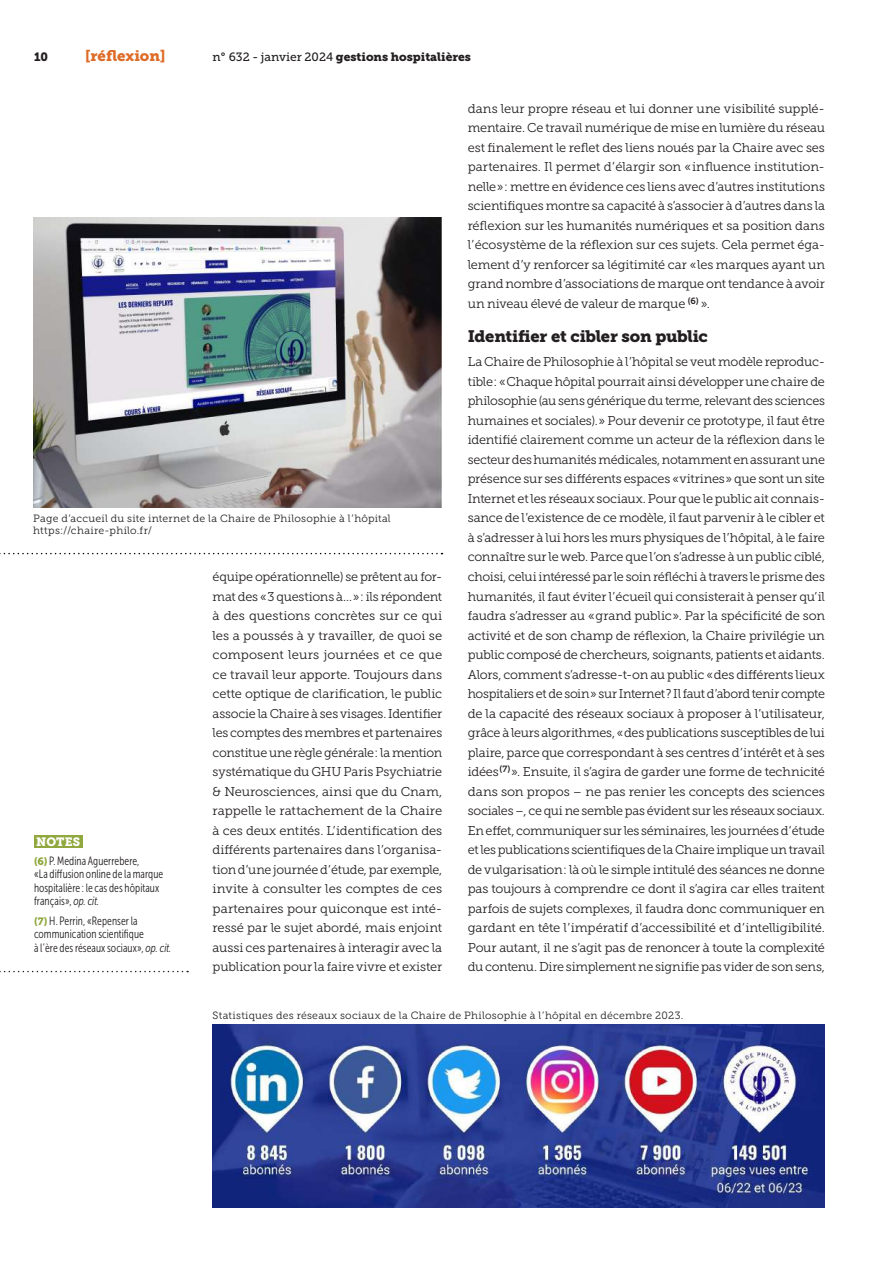
<style>
.page{position:relative;width:893px;height:1263px;background:#fff}
.page>*{position:absolute;margin:0;border:0;box-sizing:border-box;transform-origin:0 0}
.t1{font:16.5px "Museo Slab 900";letter-spacing:-.015em;color:#231f20}
.t2{font:15px "Museo Slab 900";color:#de6b27}
.t3{font:12.75px/19.5px "Museo Slab 300";letter-spacing:-.015em;color:#231f20;text-align:justify}
.t4{font:12px/13.5px "Museo Sans Cond 300";letter-spacing:.005em;color:#231f20;scale:.9 1}
.t5{font:12px "Museo Slab 900";color:#231f20}
.t6{font:12px "Museo Slab 900";letter-spacing:.005em;color:#fff}
.t7{font:10.5px/12px "Museo Slab 300";letter-spacing:.02em;color:#231f20}
.s1{font-family:"Museo Slab 500"}
.s2{font-family:"Museo Slab 900";font-size:10.5px;color:#90a83d}
.s3{font-style:italic}
</style>
<div class="page">
<img style="left:213px;top:1024px;width:612px;height:184px">
<img style="left:33px;top:218px;width:408px;height:290px">
<svg style="left:0;top:553px;width:442px;height:1px"></svg>
<div style="left:34px;top:835px;width:48px;height:12px;background:#90a83d"></div>
<svg style="left:0;top:971px;width:188px;height:1px"></svg>
<p class="t5" style="left:34px;top:50px;width:16px">10</p>
<p class="t2" style="left:85px;top:47px;width:82px">[réflexion]</p>
<p class="t5" style="left:213px;top:50px;width:260px"><span class="s1">n° 632 - janvier 2024</span> gestions hospitalières</p>
<p class="t3" style="left:468px;top:99px;width:359px">dans leur propre réseau et lui donner une visibilité supplé&shy;mentaire. Ce travail numérique de mise en lumière du réseau est finalement le reflet des liens noués par la Chaire avec ses partenaires. Il permet d’élargir son «influence institution&shy;nelle»: mettre en évidence ces liens avec d’autres institutions scientifiques montre sa capacité à s’associer à d’autres dans la réflexion sur les humanités numériques et sa position dans l’écosystème de la réflexion sur ces sujets. Cela permet éga&shy;lement d’y renforcer sa légitimité car «les marques ayant un grand nombre d’associations de marque ont tendance à avoir un niveau élevé de valeur de marque <sup>(6)</sup> ».</p>
<p class="t1" style="left:468px;top:327px;width:242px">Identifier et cibler son public</p>
<p class="t3" style="left:468px;top:352px;width:359px">La Chaire de Philosophie à l’hôpital se veut modèle reproduc&shy;tible: «Chaque hôpital pourrait ainsi développer une chaire de philosophie (au sens générique du terme, relevant des sciences humaines et sociales).» Pour devenir ce prototype, il faut être identifié clairement comme un acteur de la réflexion dans le secteur des humanités médicales, notamment en assurant une présence sur ses différents espaces «vitrines» que sont un site Internet et les réseaux sociaux. Pour que le public ait connais&shy;sance de l’existence de ce modèle, il faut parvenir à le cibler et à s’adresser à lui hors les murs physiques de l’hôpital, à le faire connaître sur le web. Parce que l’on s’adresse à un public ciblé, choisi, celui intéressé par le soin réfléchi à travers le prisme des humanités, il faut éviter l’écueil qui consisterait à penser qu’il faudra s’adresser au «grand public». Par la spécificité de son activité et de son champ de réflexion, la Chaire privilégie un public composé de chercheurs, soignants, patients et aidants.<br>Alors, comment s’adresse-t-on au public «des différents lieux hospitaliers et de soin» sur Internet? Il faut d’abord tenir compte de la capacité des réseaux sociaux à proposer à l’utilisateur, grâce à leurs algorithmes, «des publications susceptibles de lui plaire, parce que correspondant à ses centres d’intérêt et à ses idées<sup>(7)</sup>». Ensuite, il s’agira de garder une forme de technicité dans son propos – ne pas renier les concepts des sciences sociales –, ce qui ne semble pas évident sur les réseaux sociaux.<br>En effet, communiquer sur les séminaires, les journées d’étude et les publications scientifiques de la Chaire implique un travail de vulgarisation: là où le simple intitulé des séances ne donne pas toujours à comprendre ce dont il s’agira car elles traitent parfois de sujets complexes, il faudra donc communiquer en gardant en tête l’impératif d’accessibilité et d’intelligibilité.<br>Pour autant, il ne s’agit pas de renoncer à toute la complexité du contenu. Dire simplement ne signifie pas vider de son sens,</p>
<p class="t7" style="left:213px;top:1009px;width:472px">Statistiques des réseaux sociaux de la Chaire de Philosophie à l’hôpital en décembre 2023.</p>
<p class="t7" style="left:33px;top:512px;width:359px">Page d’accueil du site internet de la Chaire de Philosophie à l’hôpital https://chaire-philo.fr/</p>
<p class="t3" style="left:213px;top:567px;width:231px">équipe opérationnelle) se prêtent au for&shy;mat des «3 questions à…»: ils répondent à des questions concrètes sur ce qui les a poussés à y travailler, de quoi se composent leurs journées et ce que ce travail leur apporte. Toujours dans cette optique de clarification, le public associe la Chaire à ses visages. Identifier les comptes des membres et partenaires constitue une règle générale: la mention systématique du GHU Paris Psychiatrie &amp; Neurosciences, ainsi que du Cnam, rappelle le rattachement de la Chaire à ces deux entités. L’identification des différents partenaires dans l’organisa&shy;tion d’une journée d’étude, par exemple, invite à consulter les comptes de ces partenaires pour quiconque est inté&shy;ressé par le sujet abordé, mais enjoint aussi ces partenaires à interagir avec la publication pour la faire vivre et exister</p>
<p class="t6" style="left:36px;top:834px;width:46px">NOTES</p>
<p class="t4" style="left:34px;top:854px;width:145px"><span class="s2">(6)</span> P. Medina Aguerrebere,<br>«La diffusion online de la marque hospitalière : le cas des hôpitaux français», <span class="s3">op. cit.</span></p>
<p class="t4" style="left:34px;top:914px;width:154px"><span class="s2">(7)</span> H. Perrin, «Repenser la communication scientifique<br>à l’ère des réseaux sociaux», <span class="s3">op. cit.</span></p>
</div>
